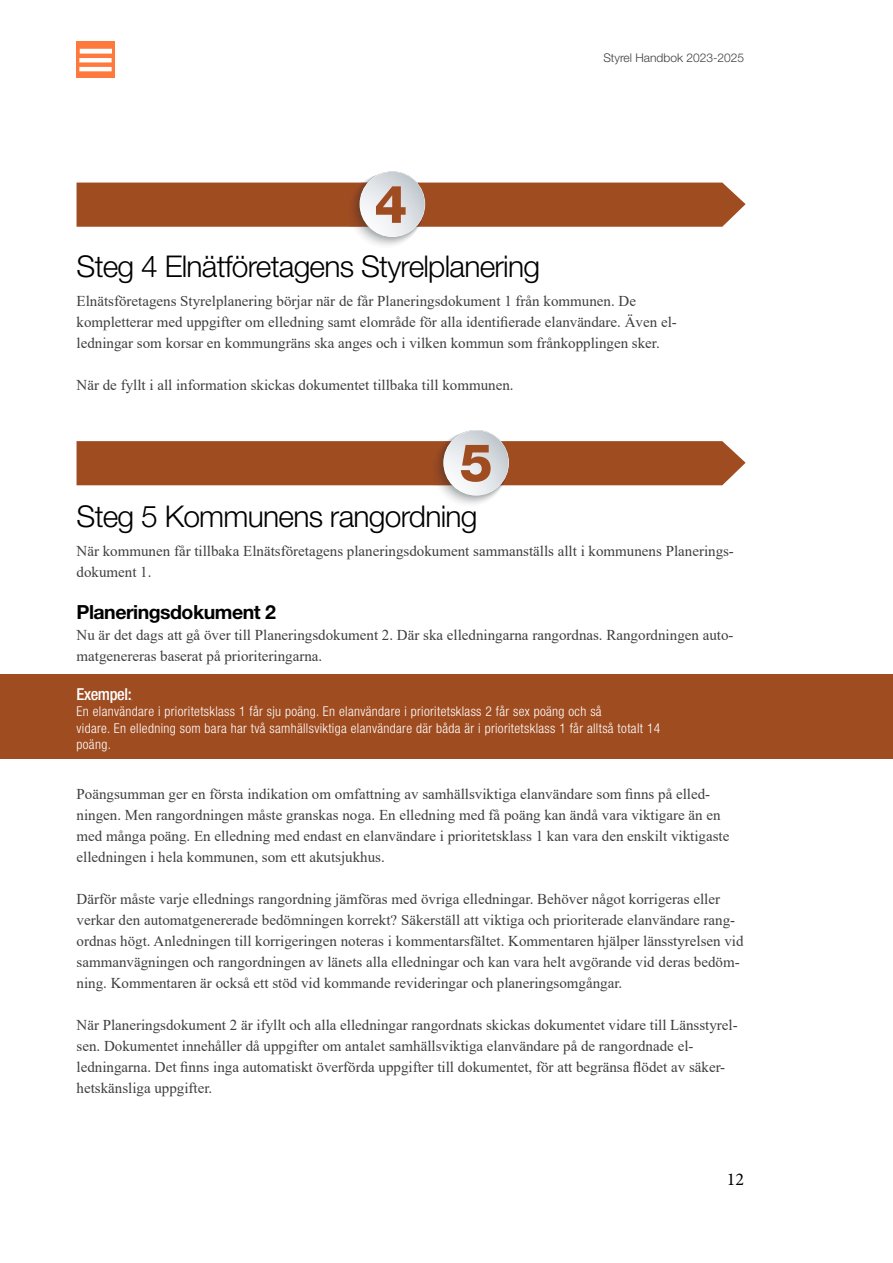
<style>
.page{position:relative;width:893px;height:1263px;background:#fff}
.page>*{position:absolute;margin:0;border:0;box-sizing:border-box;transform-origin:0 0}
.H2_Underrubrik{font:300 30px "Helvetica Neue LT Std";letter-spacing:-.025em;color:#000}
.H3_Underrubrik{font:700 19.5px "Helvetica Neue LT Std";letter-spacing:-.025em;color:#000}
.t1{font:18px "Minion Pro";color:#000}
.Faktarubrik{font:500 condensed 16.5px "Helvetica Neue LT Std";letter-spacing:-.025em;color:#fff}
.Brödtext{font:15px/21px "Times New Roman";color:#3f3e3e}
.Faktarubrik-2{font:300 condensed 13.5px/16.2px "Helvetica Neue LT Std";letter-spacing:.025em;color:#fff}
.t2{font:300 12px "Helvetica Neue LT Std";color:#3f3e3e}
</style>
<div class="page">
<div style="left:0;top:674px;width:893px;height:85px;background:#9f4c21"></div>
<svg style="left:77px;top:699px;width:55px;height:1px"></svg>
<svg style="left:77px;top:171px;width:669px;height:75px"></svg>
<svg style="left:77px;top:430px;width:669px;height:74px"></svg>
<img style="left:77px;top:41px;width:37px;height:36px">
<p class="t2" style="left:603px;top:50px;width:142px">Styrel Handbok 2023-2025</p>
<h2 class="H2_Underrubrik" style="left:77px;top:248px;width:465px">Steg 4 Elnätföretagens Styrelplanering</h2>
<p class="Brödtext" style="left:77px;top:290px;width:602px">Elnätsföretagens Styrelplanering börjar när de får Planeringsdokument 1 från kommunen. De kompletterar med uppgifter om elledning samt elområde för alla identifierade elanvändare. Även el&shy;ledningar som korsar en kommungräns ska anges och i vilken kommun som frånkopplingen sker.</p>
<p class="Brödtext" style="left:77px;top:374px;width:439px">När de fyllt i all information skickas dokumentet tillbaka till kommunen.</p>
<h2 class="H2_Underrubrik" style="left:77px;top:498px;width:402px">Steg 5 Kommunens rangordning</h2>
<p class="Brödtext" style="left:77px;top:540px;width:659px">När kommunen får tillbaka Elnätsföretagens planeringsdokument sammanställs allt i kommunens Planerings&shy;dokument 1.</p>
<h3 class="H3_Underrubrik" style="left:77px;top:600px;width:201px">Planeringsdokument 2</h3>
<p class="Brödtext" style="left:77px;top:624px;width:658px">Nu är det dags att gå över till Planeringsdokument 2. Där ska elledningarna rangordnas. Rangordningen auto&shy;matgenereras baserat på prioriteringarna.</p>
<h2 class="Faktarubrik" style="left:77px;top:684px;width:57px">Exempel:</h2>
<h2 class="Faktarubrik-2" style="left:77px;top:703px;width:585px">En elanvändare i prioritetsklass 1 får sju poäng. En elanvändare i prioritetsklass 2 får sex poäng och så<br>vidare. En elledning som bara har två samhällsviktiga elanvändare där båda är i prioritetsklass 1 får alltså totalt 14 poäng.</h2>
<p class="Brödtext" style="left:77px;top:783px;width:654px">Poängsumman ger en första indikation om omfattning av samhällsviktiga elanvändare som finns på elled&shy;ningen. Men rangordningen måste granskas noga. En elledning med få poäng kan ändå vara viktigare än en med många poäng. En elledning med endast en elanvändare i prioritetsklass 1 kan vara den enskilt viktigaste elledningen i hela kommunen, som ett akutsjukhus.</p>
<p class="Brödtext" style="left:77px;top:888px;width:669px">Därför måste varje ellednings rangordning jämföras med övriga elledningar. Behöver något korrigeras eller verkar den automatgenererade bedömningen korrekt? Säkerställ att viktiga och prioriterade elanvändare rang&shy;ordnas högt. Anledningen till korrigeringen noteras i kommentarsfältet. Kommentaren hjälper länsstyrelsen vid sammanvägningen och rangordningen av länets alla elledningar och kan vara helt avgörande vid deras bedöm&shy;ning. Kommentaren är också ett stöd vid kommande revideringar och planeringsomgångar.</p>
<p class="Brödtext" style="left:77px;top:1014px;width:663px">När Planeringsdokument 2 är ifyllt och alla elledningar rangordnats skickas dokumentet vidare till Länsstyrel&shy;sen. Dokumentet innehåller då uppgifter om antalet samhällsviktiga elanvändare på de rangordnade el&shy;ledningarna. Det finns inga automatiskt överförda uppgifter till dokumentet, för att begränsa flödet av säker&shy;hetskänsliga uppgifter.</p>
<p class="t1" style="left:727px;top:1167px;width:19px">12</p>
</div>
